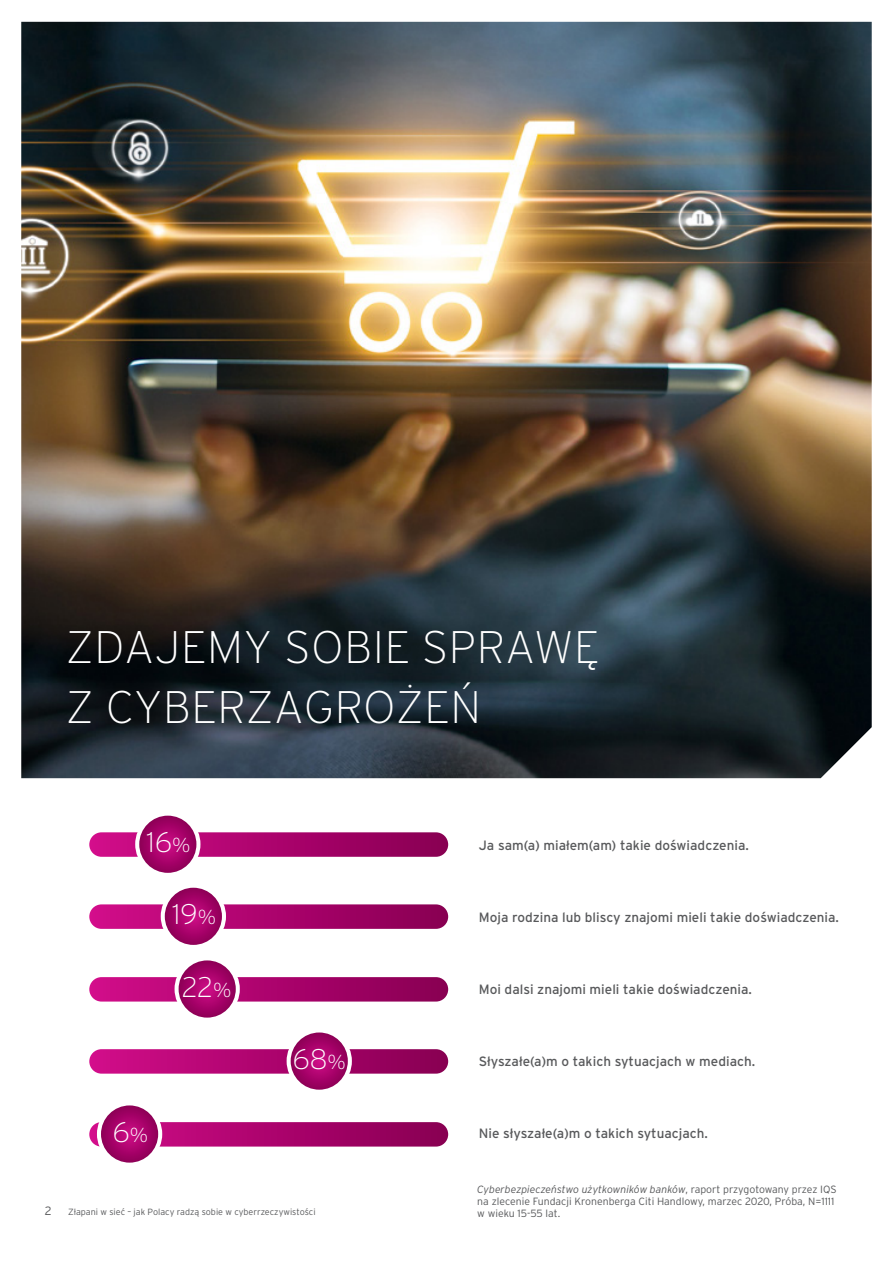
<style>
.page{position:relative;width:893px;height:1263px;background:#fff}
.page>*{position:absolute;margin:0;border:0;box-sizing:border-box;transform-origin:0 0}
.t1{font:300 expanded 45.6px/59.8px "Interstate Pl";letter-spacing:.015em;color:#fff}
.tekst_glowny{font:300 expanded 28.35px "Interstate Pl";color:#fff}
.tekst_glowny-2{font:13.5px "Interstate Pl";color:#58595b}
.t2{font:300 12px "Interstate Pl";color:#58595b}
.tekst_glowny-3{font:300 10.5px/12px "Interstate Pl";color:#58595b}
.t3{font:300 9px "Interstate Pl";color:#58595b}
.s1{font-size:20.25px}
.s2{font-style:italic}
</style>
<div class="page">
<img style="left:21px;top:22px;width:851px;height:756px">
<svg style="left:89px;top:832px;width:359px;height:25px;background:#aa096d"></svg>
<svg style="left:89px;top:977px;width:359px;height:24px;background:#aa056c"></svg>
<svg style="left:89px;top:904px;width:359px;height:25px;background:#ab096e"></svg>
<svg style="left:89px;top:1049px;width:359px;height:25px;background:#b10b72"></svg>
<svg style="left:89px;top:1122px;width:359px;height:24px;background:#a70469"></svg>
<svg style="left:137px;top:814px;width:61px;height:61px;background:#aa1472"></svg>
<div style="left:135px;top:812px;width:65px;height:65px;border:4px solid #fff;border-radius:50%"></div>
<svg style="left:177px;top:958px;width:61px;height:62px;background:#ab1874"></svg>
<div style="left:175px;top:956px;width:65px;height:66px;border:4px solid #fff;border-radius:50%"></div>
<svg style="left:289px;top:1030px;width:61px;height:62px;background:#ab1774"></svg>
<div style="left:287px;top:1028px;width:65px;height:66px;border:4px solid #fff;border-radius:50%"></div>
<svg style="left:99px;top:1103px;width:61px;height:62px;background:#ab1774"></svg>
<div style="left:97px;top:1101px;width:65px;height:66px;border:4px solid #fff;border-radius:50%"></div>
<svg style="left:163px;top:886px;width:61px;height:61px;background:#aa1472"></svg>
<div style="left:161px;top:884px;width:65px;height:65px;border:4px solid #fff;border-radius:50%"></div>
<p class="t1" style="left:66px;top:617px;width:535px">ZDAJEMY SOBIE SPRAWĘ<br>Z CYBERZAGROŻEŃ</p>
<p class="tekst_glowny" style="left:147px;top:826px;width:45px">16<span class="s1">%</span></p>
<p class="tekst_glowny" style="left:172px;top:899px;width:45px">19<span class="s1">%</span></p>
<p class="tekst_glowny" style="left:182px;top:971px;width:51px">22<span class="s1">%</span></p>
<p class="tekst_glowny" style="left:113px;top:1116px;width:37px">6<span class="s1">%</span></p>
<p class="tekst_glowny" style="left:292px;top:1043px;width:55px">68<span class="s1">%</span></p>
<p class="t2" style="left:45px;top:1204px;width:8px">2</p>
<p class="t3" style="left:68px;top:1207px;width:249px">Złapani w sieć – jak Polacy radzą sobie w cyberrzeczywistości</p>
<p class="tekst_glowny-2" style="left:479px;top:837px;width:272px">Ja sam(a) miałem(am) takie doświadczenia.</p>
<p class="tekst_glowny-2" style="left:479px;top:909px;width:362px">Moja rodzina lub bliscy znajomi mieli takie doświadczenia.</p>
<p class="tekst_glowny-2" style="left:479px;top:981px;width:275px">Moi dalsi znajomi mieli takie doświadczenia.</p>
<p class="tekst_glowny-2" style="left:479px;top:1053px;width:278px">Słyszałe(a)m o takich sytuacjach w mediach.</p>
<p class="tekst_glowny-2" style="left:479px;top:1125px;width:231px">Nie słyszałe(a)m o takich sytuacjach.</p>
<p class="tekst_glowny-3" style="left:477px;top:1183px;width:361px"><span class="s2">Cyberbezpieczeństwo użytkowników banków</span>, raport przygotowany przez IQS na zlecenie Fundacji Kronenberga Citi Handlowy, marzec 2020, Próba, N=1111 w wieku 15-55 lat.</p>
</div>
